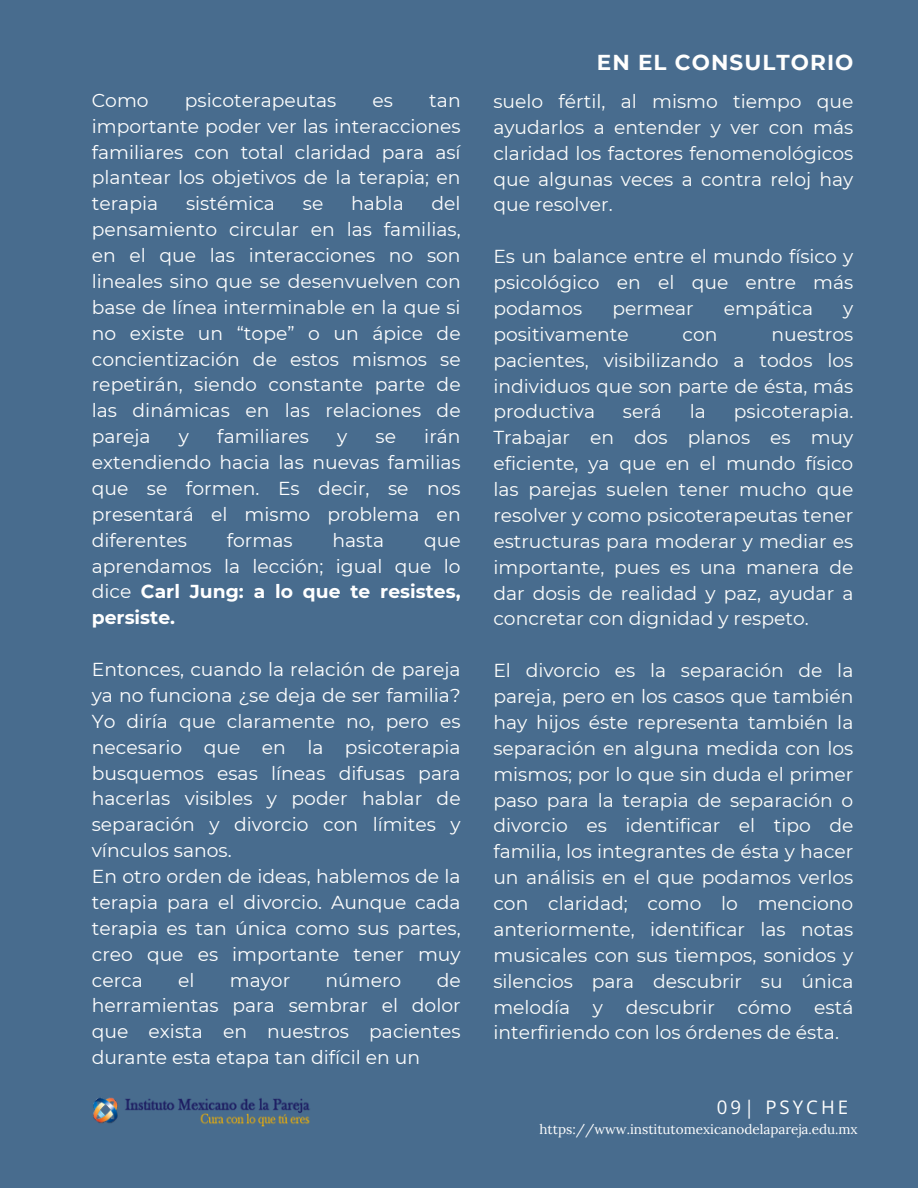
<style>
.page{position:relative;width:918px;height:1188px;background:#486c8e}
.page>*{position:absolute;margin:0;border:0;box-sizing:border-box;transform-origin:0 0}
.t1{font:700 21.6px "Montserrat";letter-spacing:.05em;color:#fffffe}
.t2{font:18.75px/25.8px "Montserrat";color:#fff;text-align:justify}
.t3{font:18.75px/25.8px "Montserrat";color:#fefefc;text-align:justify}
.t4{font:18.75px "Open Sans";letter-spacing:.16em;color:#fefefe}
.t5{font:13.5px "Lora";color:#fefefe}
.s1{font-weight:700}
</style>
<div class="page">
<img style="left:93px;top:1097px;width:217px;height:30px">
<p class="t2" style="left:92px;top:87px;width:58px">Como</p>
<p class="t2" style="left:185px;top:87px;width:153px">psicoterapeutas</p>
<p class="t2" style="left:373px;top:87px;width:22px">es</p>
<p class="t2" style="left:92px;top:87px;width:370px;text-indent:338px">tan importante poder ver las interacciones familiares con total claridad para así plantear los objetivos de la terapia; en terapia</p>
<p class="t2" style="left:92px;top:191px;width:370px;text-indent:340px">del pensamiento circular en las familias, en el que las interacciones no son lineales sino que se desenvuelven con base de línea interminable en la que si no existe un “tope” o un ápice de concientización de estos mismos se repetirán, siendo constante parte de las dinámicas en las relaciones de pareja</p>
<p class="t2" style="left:186px;top:191px;width:90px">sistémica</p>
<p class="t2" style="left:303px;top:191px;width:22px">se</p>
<p class="t2" style="left:351px;top:191px;width:54px">habla</p>
<p class="t2" style="left:179px;top:424px;width:12px">y</p>
<p class="t2" style="left:217px;top:424px;width:93px">familiares</p>
<p class="t2" style="left:337px;top:424px;width:12px">y</p>
<p class="t2" style="left:376px;top:424px;width:22px">se</p>
<p class="t2" style="left:92px;top:424px;width:370px;text-indent:333px">irán extendiendo hacia las nuevas familias que se formen. Es decir, se nos presentará el mismo problema en diferentes</p>
<p class="t2" style="left:227px;top:527px;width:67px">formas</p>
<p class="t2" style="left:333px;top:527px;width:53px">hasta</p>
<p class="t2" style="left:92px;top:527px;width:370px;text-indent:332px">que aprendamos la lección; igual que lo dice <span class="s1">Carl Jung: a lo que te resistes, persiste.</span></p>
<p class="t2" style="left:92px;top:656px;width:370px;text-align:left">Entonces, cuando la relación de pareja ya no funciona ¿se deja de ser familia?<br>Yo diría que claramente no, pero es necesario que en la psicoterapia busquemos esas líneas difusas para hacerlas visibles y poder hablar de separación y divorcio con límites y vínculos sanos.<br>En otro orden de ideas, hablemos de la terapia para el divorcio. Aunque cada terapia es tan única como sus partes, creo que es importante tener muy cerca</p>
<p class="t2" style="left:92px;top:967px;width:370px;text-indent:345px">de herramientas para sembrar el dolor que exista en nuestros pacientes durante esta etapa tan difícil en un</p>
<p class="t2" style="left:178px;top:967px;width:18px">el</p>
<p class="t2" style="left:230px;top:967px;width:62px">mayor</p>
<p class="t2" style="left:326px;top:967px;width:77px">número</p>
<p class="t1" style="left:597px;top:49px;width:258px">EN EL CONSULTORIO</p>
<p class="t3" style="left:493px;top:88px;width:362px">suelo fértil, al mismo tiempo que ayudarlos a entender y ver con más claridad los factores fenomenológicos que algunas veces a contra reloj hay que resolver.</p>
<p class="t3" style="left:493px;top:244px;width:362px">Es un balance entre el mundo físico y psicológico en el que entre más podamos</p>
<p class="t3" style="left:612px;top:295px;width:83px">permear</p>
<p class="t3" style="left:724px;top:295px;width:91px">empática</p>
<p class="t3" style="left:843px;top:295px;width:12px">y</p>
<p class="t3" style="left:493px;top:321px;width:137px">positivamente</p>
<p class="t3" style="left:683px;top:321px;width:36px">con</p>
<p class="t3" style="left:493px;top:321px;width:362px;text-indent:278px">nuestros pacientes, visibilizando a todos los individuos que son parte de ésta, más productiva</p>
<p class="t3" style="left:493px;top:399px;width:362px;text-indent:241px">psicoterapia.<br>Trabajar en dos planos es muy eficiente, ya que en el mundo físico las parejas suelen tener mucho que resolver y como psicoterapeutas tener estructuras para moderar y mediar es importante, pues es una manera de dar dosis de realidad y paz, ayudar a concretar con dignidad y respeto.</p>
<p class="t3" style="left:493px;top:658px;width:362px">El divorcio es la separación de la pareja, pero en los casos que también hay hijos éste representa también la separación en alguna medida con los mismos; por lo que sin duda el primer paso para la terapia de separación o divorcio es identificar el tipo de familia, los integrantes de ésta y hacer un análisis en el que podamos verlos con claridad; como lo menciono anteriormente, identificar las notas musicales con sus tiempos, sonidos y silencios para descubrir su única melodía y descubrir cómo está interfiriendo con los órdenes de ésta.</p>
<p class="t3" style="left:623px;top:399px;width:41px">será</p>
<p class="t3" style="left:690px;top:399px;width:18px">la</p>
<p class="t4" style="left:717px;top:1094px;width:133px">09| PSYCHE</p>
<p class="t5" style="left:540px;top:1120px;width:320px">https://www.institutomexicanodelapareja.edu.mx</p>
</div>
